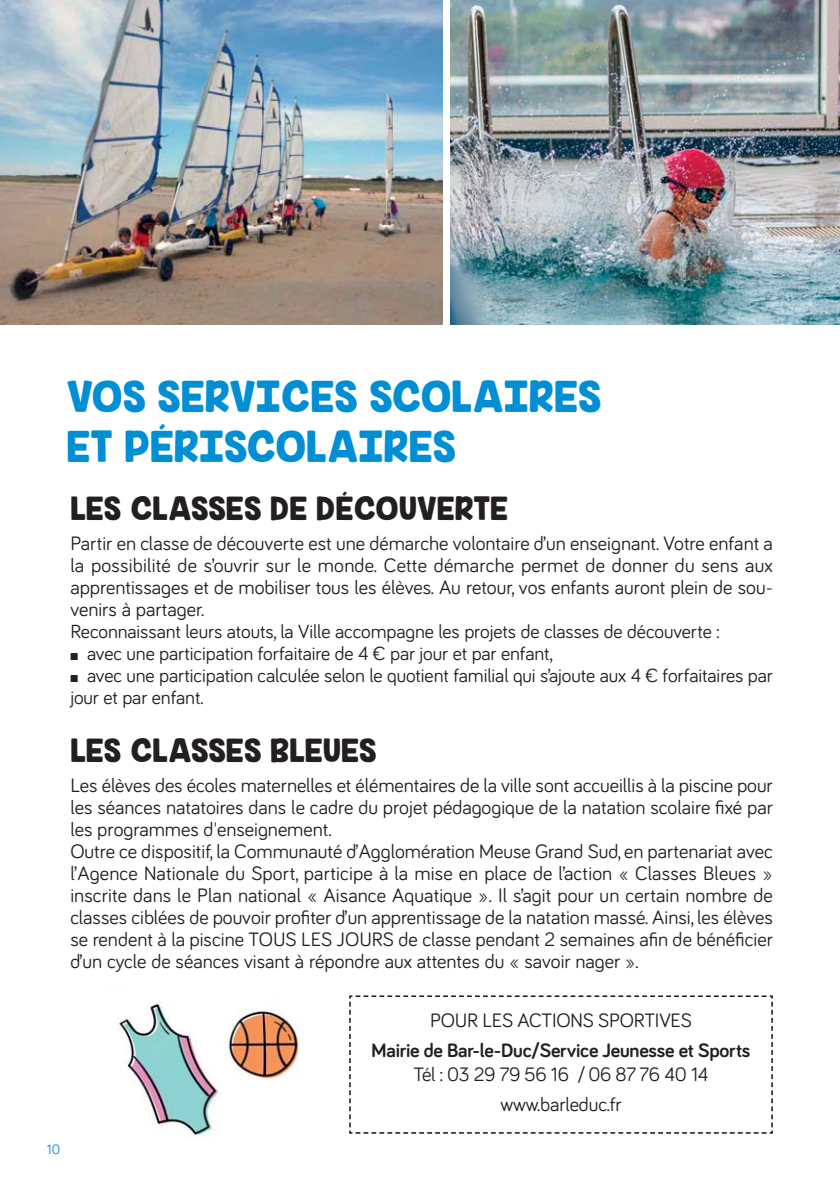
<style>
.page{position:relative;width:840px;height:1191px;background:#fff}
.page>*{position:absolute;margin:0;border:0;box-sizing:border-box;transform-origin:0 0}
.t1{font:40px/50px "KG Inimitable Original";color:#008fd4}
.t2{font:30px "KG Inimitable Original";color:#231f20}
.t3{font:20px/22px "Bariol";color:#231f20;text-align:justify}
.t4{font:700 20px "Bariol";letter-spacing:-.01em;color:#231f20}
.t5{font:19.6px/22px "Bariol";letter-spacing:-.005em;color:#231f20}
.t6{font:14px "Bariol";color:#008fd4}
</style>
<div class="page">
<img style="left:450px;top:0;width:389px;height:325px">
<img style="left:0;top:0;width:442px;height:325px">
<svg style="left:349px;top:995px;width:424px;height:139px"></svg>
<img style="left:119px;top:1002px;width:100px;height:136px">
<img style="left:227px;top:1010px;width:74px;height:70px">
<h1 class="t1" style="left:67px;top:373px;width:536px">VOS SERVICES SCOLAIRES<br>ET PÉRISCOLAIRES</h1>
<h2 class="t2" style="left:70px;top:492px;width:439px">LES CLASSES DE DÉCOUVERTE</h2>
<p class="t3" style="left:70px;top:532px;width:703px">Partir en classe de découverte est une démarche volontaire d’un enseignant. Votre enfant a la possibilité de s’ouvrir sur le monde. Cette démarche permet de donner du sens aux apprentissages et de mobiliser tous les élèves. Au retour, vos enfants auront plein de sou&shy;venirs à partager.</p>
<p class="t5" style="left:70px;top:620px;width:650px">Reconnaissant leurs atouts, la Ville accompagne les projets de classes de découverte :</p>
<p class="t5" style="left:70px;top:642px;width:483px">■ avec une participation forfaitaire de 4 € par jour et par enfant,</p>
<p class="t5" style="left:70px;top:664px;width:703px">■ avec une participation calculée selon le quotient familial qui s’ajoute aux 4 € forfaitaires par jour et par enfant.</p>
<h2 class="t2" style="left:70px;top:734px;width:307px">LES CLASSES BLEUES</h2>
<p class="t3" style="left:70px;top:774px;width:703px;text-align:left">Les élèves des écoles maternelles et élémentaires de la ville sont accueillis à la piscine pour les séances natatoires dans le cadre du projet pédagogique de la natation scolaire fixé par les programmes d'enseignement.<br>Outre ce dispositif, la Communauté d’Agglomération Meuse Grand Sud, en partenariat avec l’Agence Nationale du Sport, participe à la mise en place de l’action « Classes Bleues » inscrite dans le Plan national « Aisance Aquatique ». Il s’agit pour un certain nombre de classes ciblées de pouvoir profiter d’un apprentissage de la natation massé. Ainsi, les élèves se rendent à la piscine TOUS LES JOURS de classe pendant 2 semaines afin de bénéficier d’un cycle de séances visant à répondre aux attentes du « savoir nager ».</p>
<p class="t6" style="left:47px;top:1141px;width:15px">10</p>
<p class="t3" style="left:430px;top:1009px;width:263px">POUR LES ACTIONS SPORTIVES</p>
<p class="t4" style="left:371px;top:1038px;width:380px">Mairie de Bar-le-Duc/Service Jeunesse et Sports</p>
<p class="t3" style="left:413px;top:1059px;width:296px;line-height:30.2px;text-align:center">Tél : 03 29 79 56 16 / 06 87 76 40 14 www.barleduc.fr</p>
</div>
